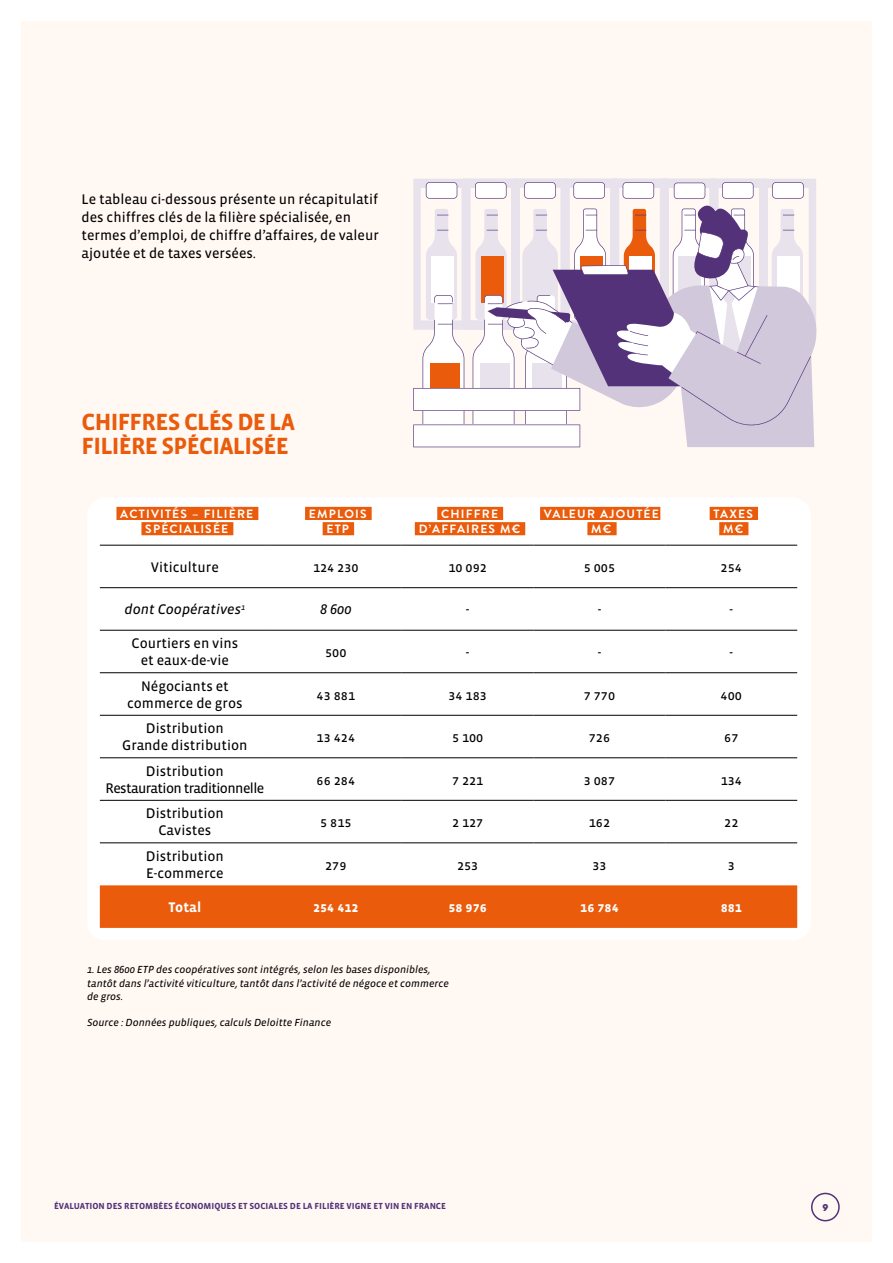
<style>
.page{position:relative;width:893px;height:1263px;background:#fff}
.page>*{position:absolute;margin:0;border:0;box-sizing:border-box;transform-origin:0 0}
.t1{font:24px/24px "Vista Sans SC Bold";letter-spacing:-.03em;color:#ea5b0b}
.t2{font:14.25px/17.1px "Vista Sans Reg";color:#000;text-align:center}
.t3{font:14.25px "Vista Sans SC Reg";color:#000}
.t4{font:14.25px/17.1px "Vista Sans Reg";letter-spacing:-.04em;color:#000;text-align:center}
.t5{font:italic 14.25px "Vista Sans Reg";color:#000}
.t6{font:14.25px "Vista Sans SC Bold";color:#fff}
.t7{font:700 14.25px "Vista Sans";color:#fff}
.t8{font:700 12px/15.3px "Brandon Grotesque";letter-spacing:.1em;color:#fff;text-align:center}
.t9{font:italic 10.5px/13.5px "Vista Sans Reg";color:#000}
.t10{font:900 10.5px "Cera Pro";color:#533279}
.t11{font:700 9px "Vista Sans";color:#533279}
</style>
<div class="page">
<div style="left:21px;top:21px;width:851px;height:1221px;background:#fff8f3"></div>
<div style="left:811px;top:1193px;width:29px;height:28px;border:2px solid #533279;border-radius:50%"></div>
<div style="left:87px;top:497px;width:724px;height:443px;background:#fff;border-radius:18px"></div>
<svg style="left:100px;top:506px;width:697px;height:338px"></svg>
<div style="left:100px;top:885px;width:697px;height:43px;background:#ea5b0b"></div>
<hr style="left:100px;top:545px;width:170px;height:1px;background:#000">
<hr style="left:270px;top:545px;width:132px;height:1px;background:#000">
<hr style="left:402px;top:545px;width:132px;height:1px;background:#000">
<hr style="left:534px;top:545px;width:131px;height:1px;background:#000">
<hr style="left:665px;top:545px;width:132px;height:1px;background:#000">
<hr style="left:100px;top:587px;width:170px;height:1px;background:#000">
<hr style="left:270px;top:587px;width:132px;height:1px;background:#000">
<hr style="left:402px;top:587px;width:132px;height:1px;background:#000">
<hr style="left:534px;top:587px;width:131px;height:1px;background:#000">
<hr style="left:665px;top:587px;width:132px;height:1px;background:#000">
<hr style="left:100px;top:630px;width:170px;height:1px;background:#000">
<hr style="left:270px;top:630px;width:132px;height:1px;background:#000">
<hr style="left:402px;top:630px;width:132px;height:1px;background:#000">
<hr style="left:534px;top:630px;width:131px;height:1px;background:#000">
<hr style="left:665px;top:630px;width:132px;height:1px;background:#000">
<hr style="left:100px;top:672px;width:170px;height:1px;background:#000">
<hr style="left:270px;top:672px;width:132px;height:1px;background:#000">
<hr style="left:402px;top:672px;width:132px;height:1px;background:#000">
<hr style="left:534px;top:672px;width:131px;height:1px;background:#000">
<hr style="left:665px;top:672px;width:132px;height:1px;background:#000">
<hr style="left:100px;top:715px;width:170px;height:1px;background:#000">
<hr style="left:270px;top:715px;width:132px;height:1px;background:#000">
<hr style="left:402px;top:715px;width:132px;height:1px;background:#000">
<hr style="left:534px;top:715px;width:131px;height:1px;background:#000">
<hr style="left:665px;top:715px;width:132px;height:1px;background:#000">
<hr style="left:100px;top:757px;width:170px;height:1px;background:#000">
<hr style="left:270px;top:757px;width:132px;height:1px;background:#000">
<hr style="left:402px;top:757px;width:132px;height:1px;background:#000">
<hr style="left:534px;top:757px;width:131px;height:1px;background:#000">
<hr style="left:665px;top:757px;width:132px;height:1px;background:#000">
<hr style="left:100px;top:800px;width:170px;height:1px;background:#000">
<hr style="left:270px;top:800px;width:132px;height:1px;background:#000">
<hr style="left:402px;top:800px;width:132px;height:1px;background:#000">
<hr style="left:534px;top:800px;width:131px;height:1px;background:#000">
<hr style="left:665px;top:800px;width:132px;height:1px;background:#000">
<hr style="left:100px;top:842px;width:170px;height:1px;background:#000">
<hr style="left:270px;top:842px;width:132px;height:1px;background:#000">
<hr style="left:402px;top:842px;width:132px;height:1px;background:#000">
<hr style="left:534px;top:842px;width:131px;height:1px;background:#000">
<hr style="left:665px;top:842px;width:132px;height:1px;background:#000">
<div style="left:116px;top:507px;width:142px;height:13px;background:#ea5b0b"></div>
<div style="left:141px;top:522px;width:92px;height:13px;background:#ea5b0b"></div>
<div style="left:305px;top:507px;width:67px;height:13px;background:#ea5b0b"></div>
<div style="left:323px;top:522px;width:31px;height:13px;background:#ea5b0b"></div>
<div style="left:437px;top:507px;width:66px;height:13px;background:#ea5b0b"></div>
<div style="left:415px;top:522px;width:110px;height:13px;background:#ea5b0b"></div>
<div style="left:540px;top:507px;width:120px;height:13px;background:#ea5b0b"></div>
<div style="left:587px;top:522px;width:30px;height:13px;background:#ea5b0b"></div>
<div style="left:710px;top:507px;width:48px;height:13px;background:#ea5b0b"></div>
<div style="left:719px;top:522px;width:29px;height:13px;background:#ea5b0b"></div>
<svg style="left:413px;top:179px;width:404px;height:268px"></svg>
<p class="t2" style="left:82px;top:191px;width:299px;line-height:18px;text-align:left">Le tableau ci-dessous présente un récapitulatif des chiffres clés de la filière spécialisée, en termes d’emploi, de chiffre d’affaires, de valeur ajoutée et de taxes versées.</p>
<h1 class="t1" style="left:82px;top:410px;width:215px">CHIFFRES CLÉS DE LA<br>FILIÈRE SPÉCIALISÉE</h1>
<p class="t8" style="left:120px;top:506px;width:134px">ACTIVITÉS – FILIÈRE<br>SPÉCIALISÉE</p>
<p class="t8" style="left:309px;top:506px;width:59px">EMPLOIS<br>ETP</p>
<p class="t8" style="left:419px;top:506px;width:103px">CHIFFRE<br>D’AFFAIRES M€</p>
<p class="t8" style="left:544px;top:506px;width:116px">VALEUR AJOUTÉE<br>M€</p>
<p class="t8" style="left:713px;top:506px;width:41px">TAXES<br>M€</p>
<p class="t2" style="left:151px;top:559px;width:69px">Viticulture</p>
<p class="t3" style="left:313px;top:560px;width:47px">124 230</p>
<p class="t3" style="left:448px;top:560px;width:40px">10 092</p>
<p class="t3" style="left:584px;top:560px;width:33px">5 005</p>
<p class="t3" style="left:721px;top:560px;width:23px">254</p>
<p class="t5" style="left:125px;top:602px;width:122px">dont Coopératives<sup>1</sup></p>
<p class="t5" style="left:320px;top:602px;width:33px">8 600</p>
<p class="t5" style="left:466px;top:602px;width:5px">-</p>
<p class="t5" style="left:598px;top:602px;width:5px">-</p>
<p class="t5" style="left:729px;top:602px;width:5px">-</p>
<p class="t2" style="left:132px;top:635px;width:108px">Courtiers en vins et eaux-de-vie</p>
<p class="t3" style="left:325px;top:645px;width:23px">500</p>
<p class="t3" style="left:466px;top:645px;width:5px">-</p>
<p class="t3" style="left:598px;top:645px;width:5px">-</p>
<p class="t3" style="left:729px;top:645px;width:5px">-</p>
<p class="t2" style="left:127px;top:678px;width:117px">Négociants et commerce de gros</p>
<p class="t3" style="left:317px;top:687px;width:40px">43 881</p>
<p class="t3" style="left:448px;top:687px;width:40px">34 183</p>
<p class="t3" style="left:584px;top:687px;width:33px">7 770</p>
<p class="t3" style="left:721px;top:687px;width:23px">400</p>
<p class="t2" style="left:122px;top:720px;width:127px">Distribution<br>Grande distribution</p>
<p class="t3" style="left:317px;top:730px;width:40px">13 424</p>
<p class="t3" style="left:452px;top:730px;width:33px">5 100</p>
<p class="t3" style="left:589px;top:730px;width:23px">726</p>
<p class="t3" style="left:724px;top:730px;width:16px">67</p>
<p class="t4" style="left:105px;top:763px;width:160px">Distribution<br>Restauration traditionnelle</p>
<p class="t3" style="left:317px;top:773px;width:40px">66 284</p>
<p class="t3" style="left:452px;top:773px;width:33px">7 221</p>
<p class="t3" style="left:584px;top:773px;width:33px">3 087</p>
<p class="t3" style="left:721px;top:773px;width:23px">134</p>
<p class="t2" style="left:146px;top:805px;width:79px">Distribution<br>Cavistes</p>
<p class="t3" style="left:320px;top:815px;width:33px">5 815</p>
<p class="t3" style="left:452px;top:815px;width:33px">2 127</p>
<p class="t3" style="left:589px;top:815px;width:23px">162</p>
<p class="t3" style="left:724px;top:815px;width:16px">22</p>
<p class="t2" style="left:146px;top:848px;width:79px;text-align:left">Distribution<br>E-commerce</p>
<p class="t3" style="left:325px;top:858px;width:23px">279</p>
<p class="t3" style="left:457px;top:858px;width:23px">253</p>
<p class="t3" style="left:592px;top:858px;width:16px">33</p>
<p class="t3" style="left:728px;top:858px;width:9px">3</p>
<p class="t7" style="left:169px;top:900px;width:34px">Total</p>
<p class="t6" style="left:313px;top:900px;width:47px">254 412</p>
<p class="t6" style="left:448px;top:900px;width:40px">58 976</p>
<p class="t6" style="left:580px;top:900px;width:40px">16 784</p>
<p class="t6" style="left:721px;top:900px;width:23px">881</p>
<p class="t9" style="left:87px;top:963px;width:364px">1. Les 8600 ETP des coopératives sont intégrés, selon les bases disponibles, tantôt dans l’activité viticulture, tantôt dans l’activité de négoce et commerce de gros.</p>
<p class="t9" style="left:87px;top:1016px;width:246px">Source : Données publiques, calculs Deloitte Finance</p>
<p class="t11" style="left:54px;top:1202px;width:394px">ÉVALUATION DES RETOMBÉES ÉCONOMIQUES ET SOCIALES DE LA FILIÈRE VIGNE ET VIN EN FRANCE</p>
<p class="t10" style="left:822px;top:1200px;width:7px">9</p>
</div>
